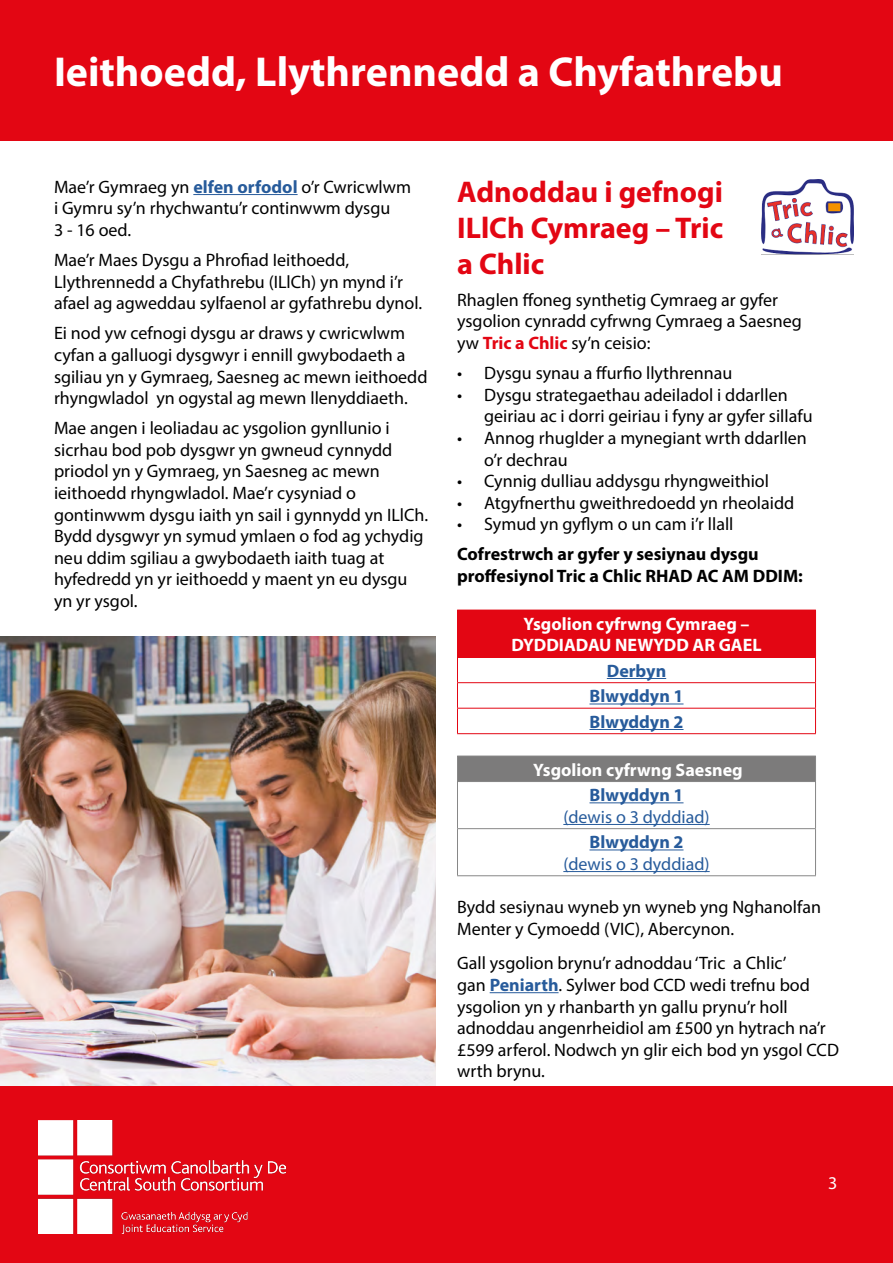
<style>
.page{position:relative;width:893px;height:1263px;background:#fff}
.page>*{position:absolute;margin:0;border:0;box-sizing:border-box;transform-origin:0 0}
.t1{font:700 42px "Myriad Pro";color:#fff}
.t2{font:700 30px/36px "Myriad Pro";color:#e30613;text-align:justify}
.t3{font:18px/21.6px "Myriad Pro";color:#000}
.t4{font:700 18px/21.6px "Myriad Pro";color:#000}
.t5{font:700 18px/21.6px "Myriad Pro";color:#fff;text-align:center}
.t6{font:700 18px/25.5px "Myriad Pro";color:#275b9b;text-align:center}
.t7{font:18px "Myriad Pro";color:#275b9b}
.t8{font:18px "Myriad Pro";color:#fff}
.s1{font-weight:700;color:#275b9b}
.s2{font-weight:700;color:#e30613}
</style>
<div class="page">
<div style="left:0;top:0;width:893px;height:141px;background:#e30613"></div>
<div style="left:0;top:1086px;width:893px;height:177px;background:#e30613"></div>
<img style="left:38px;top:1120px;width:248px;height:113px">
<hr style="left:490px;top:992px;width:69px;height:1px;background:#275b9b">
<div style="left:457px;top:610px;width:358px;height:47px;background:#e30613"></div>
<hr style="left:815px;top:610px;width:1px;height:47px;background:#e30613">
<hr style="left:457px;top:657px;width:359px;height:1px;background:#e30613">
<hr style="left:457px;top:682px;width:359px;height:1px;background:#e30613">
<hr style="left:457px;top:708px;width:359px;height:1px;background:#e30613">
<svg style="left:457px;top:658px;width:1px;height:75px"></svg>
<svg style="left:815px;top:658px;width:1px;height:75px"></svg>
<hr style="left:457px;top:733px;width:359px;height:1px;background:#e30613">
<hr style="left:607px;top:678px;width:59px;height:1px;background:#275b9b">
<hr style="left:589px;top:703px;width:94px;height:1px;background:#275b9b">
<hr style="left:589px;top:729px;width:94px;height:1px;background:#275b9b">
<div style="left:457px;top:756px;width:358px;height:25px;background:#7c7b7b"></div>
<hr style="left:457px;top:756px;width:359px;height:1px;background:#878787">
<svg style="left:457px;top:757px;width:1px;height:24px"></svg>
<svg style="left:815px;top:757px;width:1px;height:24px"></svg>
<hr style="left:457px;top:781px;width:359px;height:1px;background:#878787">
<hr style="left:457px;top:782px;width:1px;height:46px;background:#878787">
<hr style="left:815px;top:782px;width:1px;height:46px;background:#878787">
<hr style="left:457px;top:828px;width:359px;height:1px;background:#878787">
<hr style="left:457px;top:829px;width:1px;height:46px;background:#878787">
<hr style="left:815px;top:829px;width:1px;height:46px;background:#878787">
<hr style="left:457px;top:875px;width:359px;height:1px;background:#878787">
<hr style="left:589px;top:802px;width:94px;height:1px;background:#275b9b">
<hr style="left:563px;top:824px;width:147px;height:1px;background:#275b9b">
<hr style="left:589px;top:849px;width:94px;height:1px;background:#275b9b">
<hr style="left:563px;top:871px;width:147px;height:1px;background:#275b9b">
<hr style="left:193px;top:194px;width:105px;height:1px;background:#275b9b">
<img style="left:761px;top:179px;width:93px;height:75px">
<img style="left:0;top:637px;width:436px;height:448px">
<h1 class="t1" style="left:54px;top:44px;width:730px">Ieithoedd, Llythrennedd a Chyfathrebu</h1>
<p class="t3" style="left:54px;top:176px;width:359px">Mae’r Gymraeg yn <span class="s1">elfen orfodol</span> o’r Cwricwlwm i Gymru sy’n rhychwantu’r continwwm dysgu<br>3 - 16 oed.</p>
<p class="t3" style="left:54px;top:249px;width:370px">Mae’r Maes Dysgu a Phrofiad Ieithoedd,<br>Llythrennedd a Chyfathrebu (ILlCh) yn mynd i’r afael ag agweddau sylfaenol ar gyfathrebu dynol.</p>
<p class="t3" style="left:54px;top:322px;width:375px">Ei nod yw cefnogi dysgu ar draws y cwricwlwm cyfan a galluogi dysgwyr i ennill gwybodaeth a sgiliau yn y Gymraeg, Saesneg ac mewn ieithoedd rhyngwladol yn ogystal ag mewn llenyddiaeth.</p>
<p class="t3" style="left:54px;top:417px;width:376px">Mae angen i leoliadau ac ysgolion gynllunio i sicrhau bod pob dysgwr yn gwneud cynnydd priodol yn y Gymraeg, yn Saesneg ac mewn ieithoedd rhyngwladol. Mae’r cysyniad o gontinwwm dysgu iaith yn sail i gynnydd yn ILlCh.<br>Bydd dysgwyr yn symud ymlaen o fod ag ychydig neu ddim sgiliau a gwybodaeth iaith tuag at hyfedredd yn yr ieithoedd y maent yn eu dysgu yn yr ysgol.</p>
<h2 class="t2" style="left:457px;top:173px;width:268px">Adnoddau i gefnogi ILlCh Cymraeg – Tric a Chlic</h2>
<p class="t3" style="left:457px;top:289px;width:346px">Rhaglen ffoneg synthetig Cymraeg ar gyfer ysgolion cynradd cyfrwng Cymraeg a Saesneg yw <span class="s2">Tric a Chlic</span> sy’n ceisio:</p>
<p class="t3" style="left:457px;top:362px;width:277px">• Dysgu synau a ffurfio llythrennau</p>
<p class="t3" style="left:484px;top:384px;width:330px;text-indent:-27px">• Dysgu strategaethau adeiladol i ddarllen geiriau ac i dorri geiriau i fyny ar gyfer sillafu</p>
<p class="t3" style="left:484px;top:427px;width:324px;text-indent:-27px">• Annog rhuglder a mynegiant wrth ddarllen o’r dechrau</p>
<p class="t3" style="left:457px;top:470px;width:313px">• Cynnig dulliau addysgu rhyngweithiol</p>
<p class="t3" style="left:457px;top:492px;width:339px">• Atgyfnerthu gweithredoedd yn rheolaidd</p>
<p class="t3" style="left:457px;top:513px;width:278px">• Symud yn gyflym o un cam i’r llall</p>
<p class="t4" style="left:457px;top:543px;width:347px">Cofrestrwch ar gyfer y sesiynau dysgu proffesiynol Tric a Chlic RHAD AC AM DDIM:</p>
<p class="t5" style="left:511px;top:612px;width:252px">Ysgolion cyfrwng Cymraeg –<br>DYDDIADAU NEWYDD AR GAEL</p>
<p class="t6" style="left:589px;top:657px;width:96px">Derbyn<br>Blwyddyn 1<br>Blwyddyn 2</p>
<p class="t5" style="left:533px;top:758px;width:211px">Ysgolion cyfrwng Saesneg</p>
<p class="t6" style="left:589px;top:782px;width:96px">Blwyddyn 1</p>
<p class="t7" style="left:563px;top:805px;width:148px">(dewis o 3 dyddiad)</p>
<p class="t6" style="left:589px;top:829px;width:96px">Blwyddyn 2</p>
<p class="t7" style="left:563px;top:853px;width:148px">(dewis o 3 dyddiad)</p>
<p class="t3" style="left:457px;top:896px;width:365px">Bydd sesiynau wyneb yn wyneb yng Nghanolfan<br>Menter y Cymoedd (VIC), Abercynon.</p>
<p class="t3" style="left:457px;top:952px;width:383px">Gall ysgolion brynu’r adnoddau ‘Tric a Chlic’<br>gan <span class="s1">Peniarth</span>. Sylwer bod CCD wedi trefnu bod ysgolion yn y rhanbarth yn gallu prynu’r holl adnoddau angenrheidiol am £500 yn hytrach na’r £599 arferol. Nodwch yn glir eich bod yn ysgol CCD wrth brynu.</p>
<p class="t8" style="left:828px;top:1172px;width:11px">3</p>
</div>
